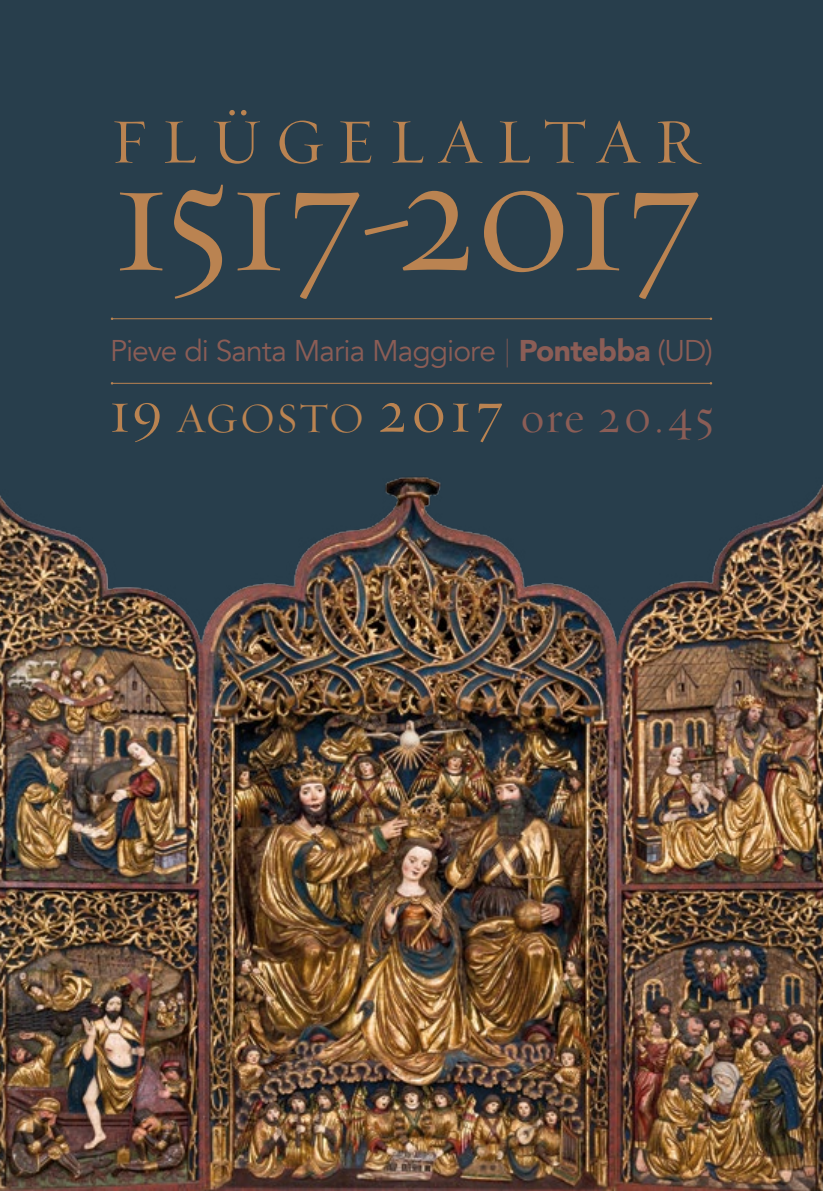
<style>
.page{position:relative;width:823px;height:1191px;background:#fff}
.page>*{position:absolute;margin:0;border:0;box-sizing:border-box;transform-origin:0 0}
.t1{font:166.6px "Requiem Display HTF Roman";letter-spacing:-.02em;color:#ba8351}
.t2{font:64px "Requiem Display HTF Roman";letter-spacing:.21em;color:#ba8351}
.t3{font:47.4px "Requiem Display HTF Roman";letter-spacing:.05em;color:#8b5d56}
.t4{font:30px "Avenir";letter-spacing:-.03em;color:#8b5d56}
.s1{font-family:"Chronicle Display";font-weight:700}
.s2{font-weight:900}
.s3{font-size:60.6px;color:#ba8351}
.s4{font-size:42.4px;color:#ba8351}
</style>
<div class="page">
<div style="left:0;top:0;width:822px;height:1191px;background:#283e4c"></div>
<img style="left:0;top:477px;width:822px;height:714px">
<hr style="left:112px;top:318px;width:598px;height:1px;background:#ba8351">
<hr style="left:112px;top:383px;width:598px;height:1px;background:#ba8351">
<h2 class="t2" style="left:111px;top:104px;width:587px">FLÜGELALTAR</h2>
<h1 class="t1" style="left:111px;top:118px;width:592px">1517-2017</h1>
<p class="t4" style="left:110px;top:333px;width:604px">Pieve di Santa Maria Maggiore <span class="s1">|</span> <span class="s2">Pontebba</span> (UD)</p>
<h3 class="t3" style="left:109px;top:388px;width:606px"><span class="s3">19</span> <span class="s4">AGOSTO</span> <span class="s3">2017</span> ore 20.45</h3>
</div>
